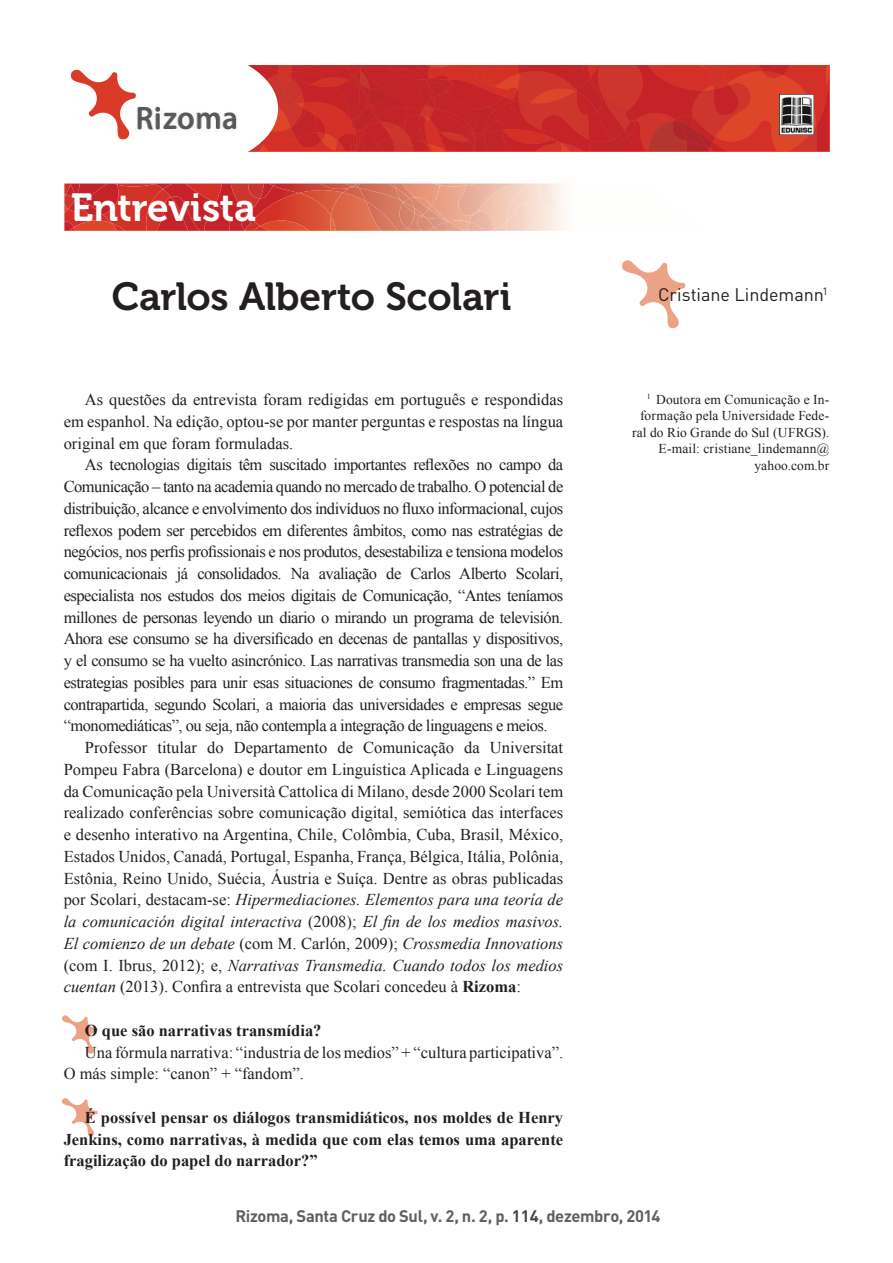
<style>
.page{position:relative;width:893px;height:1263px;background:#fff}
.page>*{position:absolute;margin:0;border:0;box-sizing:border-box;transform-origin:0 0}
.t1{font:39px "Museo 700";letter-spacing:-.01em;color:#231f20}
.t2{font:39px "Museo 700";letter-spacing:-.01em;color:#fff}
.t3{font:18px "DIN Pro";letter-spacing:-.005em;color:#231f20}
.t4{font:16.5px/21.8px "Times New Roman";letter-spacing:-.03em;color:#231f20;text-align:justify}
.t5{font:16.5px/21.8px "Times New Roman";color:#231f20}
.t6{font:italic 16.5px "Times New Roman";color:#231f20}
.t7{font:700 16.5px/21.8px "Times New Roman";color:#231f20;text-align:justify}
.t8{font:700 16.5px "DIN Pro";letter-spacing:-.02em;color:#5f5f62}
.t9{font:13.5px/16.5px "Times New Roman";letter-spacing:.01em;color:#231f20;text-align:right}
.s1{font-style:normal}
.s2{font-style:italic}
.s3{font-weight:700}
.s4{color:#454647}
</style>
<div class="page">
<svg style="left:247px;top:65px;width:582px;height:87px;background:#cb2f2b"></svg>
<div style="left:88px;top:52px;width:187px;height:113px;background:#fff;border-radius:50%"></div>
<div style="left:85px;top:49px;width:193px;height:119px;border:6px solid #fff;border-radius:50%"></div>
<img style="left:780px;top:95px;width:33px;height:40px">
<img style="left:136px;top:107px;width:102px;height:24px">
<svg style="left:70px;top:69px;width:66px;height:71px"></svg>
<svg style="left:62px;top:1098px;width:36px;height:38px"></svg>
<svg style="left:62px;top:1015px;width:36px;height:39px"></svg>
<svg style="left:622px;top:260px;width:63px;height:68px"></svg>
<svg style="left:64px;top:184px;width:501px;height:47px;background:#da695c"></svg>
<h1 class="t2" style="left:71px;top:185px;width:187px">Entrevista</h1>
<h1 class="t1" style="left:112px;top:274px;width:401px">Carlos Alberto Scolari</h1>
<p class="t4" style="left:64px;top:388px;width:501px;text-indent:21px">As questões da entrevista foram redigidas em por tuguês e respondidas em espanhol. Na edição, optou-se por manter perguntas e respostas na língua original em que foram formuladas.</p>
<p class="t4" style="left:85px;top:454px;width:480px">As tecnologias digitais têm suscitado importantes reflexões no campo da</p>
<p class="t4" style="left:64px;top:475px;width:501px">Comunicação – tanto na academia quando no mercado de trabalho. O potencial de</p>
<p class="t4" style="left:64px;top:497px;width:501px">distribuição, alcance e envolvimento dos indivíduos no fluxo informacional, cujos</p>
<p class="t4" style="left:64px;top:519px;width:501px">reflexos podem ser percebidos em diferentes âmbitos, como nas estratégias de</p>
<p class="t4" style="left:64px;top:541px;width:501px">negócios, nos perfis profissionais e nos produtos, desestabiliza e tensiona modelos</p>
<p class="t4" style="left:64px;top:562px;width:501px">comunicacionais já consolidados. Na avaliação de Carlos Alberto Scolari,</p>
<p class="t4" style="left:64px;top:584px;width:501px">especialista nos estudos dos meios digitais de Comunicação, “Antes teníamos</p>
<p class="t4" style="left:64px;top:606px;width:501px">millones de personas leyendo un diario o mirando un programa de televisión.</p>
<p class="t4" style="left:64px;top:628px;width:501px">Ahora ese consumo se ha diversificado en decenas de pantallas y dispositivos,</p>
<p class="t4" style="left:64px;top:649px;width:501px">y el consumo se ha vuelto asincrónico. Las narrativas transmedia son una de las</p>
<p class="t4" style="left:64px;top:671px;width:501px">estrategias posibles para unir esas situaciones de consumo fragmentadas.” Em</p>
<p class="t4" style="left:64px;top:693px;width:501px">contrapartida, segundo Scolari, a maioria das universidades e empresas segue</p>
<p class="t4" style="left:64px;top:715px;width:485px">“monomediáticas”, ou seja, não contempla a integração de linguagens e meios.</p>
<p class="t5" style="left:85px;top:736px;width:480px">Professor titular do Departamento de Comunicação da Universitat</p>
<p class="t5" style="left:64px;top:758px;width:501px">Pompeu Fabra (Barcelona) e doutor em Linguística Aplicada e Linguagens</p>
<p class="t5" style="left:64px;top:780px;width:501px">da Comunicação pela Università Cattolica di Milano, desde 2000 Scolari tem</p>
<p class="t5" style="left:64px;top:802px;width:501px">realizado conferências sobre comunicação digital, semiótica das interfaces</p>
<p class="t5" style="left:64px;top:823px;width:501px">e desenho interativo na Argentina, Chile, Colômbia, Cuba, Brasil, México,</p>
<p class="t5" style="left:64px;top:845px;width:501px">Estados Unidos, Canadá, Portugal, Espanha, França, Bélgica, Itália, Polônia,</p>
<p class="t5" style="left:64px;top:867px;width:501px">Estônia, Reino Unido, Suécia, Áustria e Suíça. Dentre as obras publicadas</p>
<p class="t6" style="left:64px;top:888px;width:501px"><span class="s1">por Scolari, destacam-se:</span> Hipermediaciones. Elementos para una teoría de</p>
<p class="t6" style="left:64px;top:910px;width:501px">la comunicación digital interactiva <span class="s1">(2008);</span> El fin de los medios masivos.</p>
<p class="t6" style="left:64px;top:932px;width:501px">El comienzo de un debate <span class="s1">(com M. Carlón, 2009);</span> Crossmedia Innovations</p>
<p class="t6" style="left:64px;top:954px;width:501px"><span class="s1">(com I. Ibrus, 2012); e,</span> Narrativas Transmedia. Cuando todos los medios</p>
<p class="t5" style="left:64px;top:976px;width:459px"><span class="s2">cuentan</span> (2013). Confira a entrevista que Scolari concedeu à <span class="s3">Rizoma</span>:</p>
<p class="t7" style="left:85px;top:1019px;width:238px">O que são narrativas transmídia?</p>
<p class="t5" style="left:64px;top:1041px;width:501px;text-indent:21px">Una fórmula narrativa: “industria de los medios” + “cultura participativa”.<br>O más simple: “canon” + “fandom”.</p>
<p class="t7" style="left:64px;top:1106px;width:501px;text-indent:21px">É possível pensar os diálogos transmidiáticos, nos moldes de Henry Jenkins, como narrativas, à medida que com elas temos uma aparente fragilização do papel do narrador?”</p>
<p class="t3" style="left:658px;top:283px;width:171px">Cristiane Lindemann<sup>1</sup></p>
<p class="t9" style="left:632px;top:391px;width:199px"><sup>1</sup> Doutora em Comunicação e In&shy;formação pela Universidade Fede&shy;ral do Rio Grande do Sul (UFRGS).<br>E-mail: cristiane_lindemann@ yahoo.com.br</p>
<p class="t8" style="left:235px;top:1205px;width:426px">Rizoma, Santa Cruz do Sul, v. 2, n. 2, p. <span class="s4">114</span>, dezembro, 2014</p>
</div>
